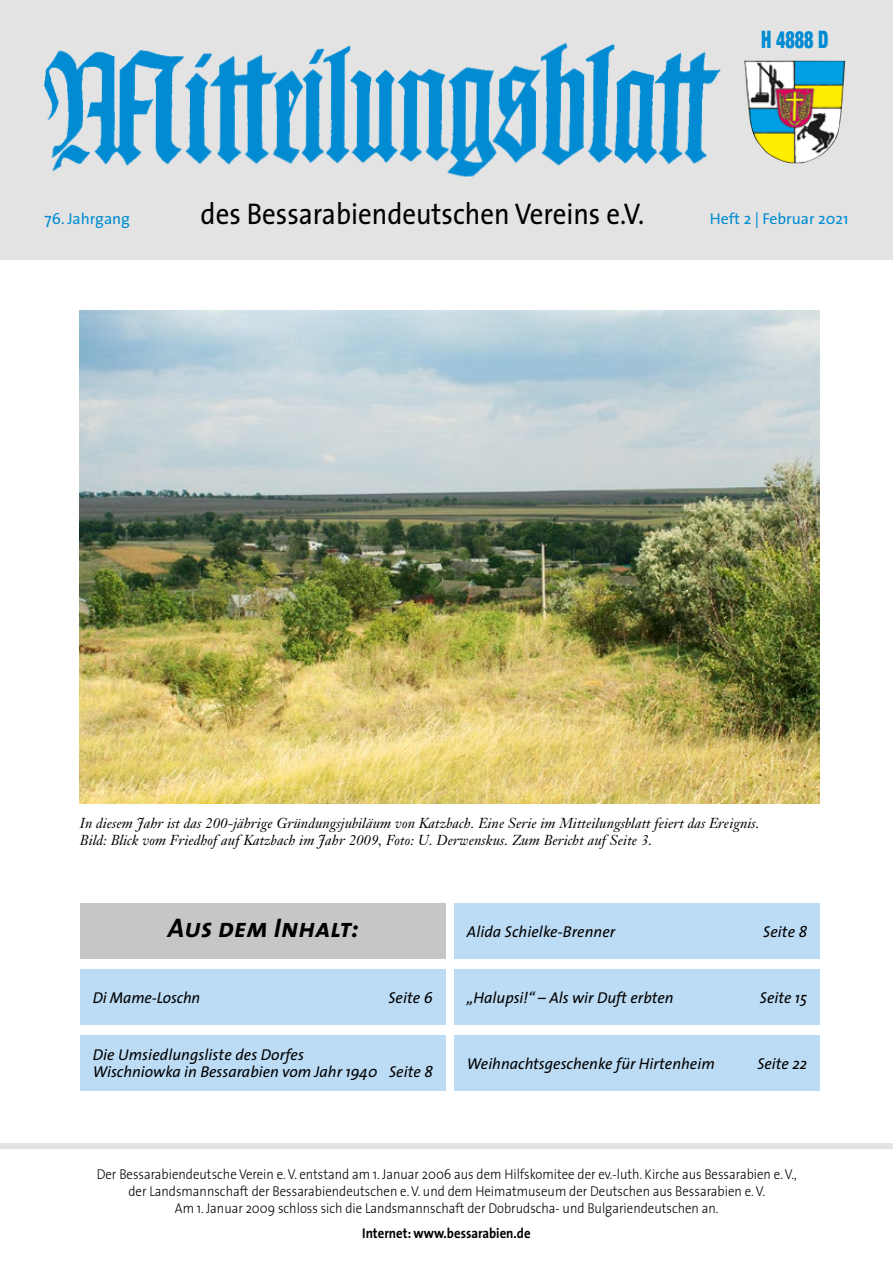
<style>
.page{position:relative;width:893px;height:1263px;background:#fff}
.page>*{position:absolute;margin:0;border:0;box-sizing:border-box;transform-origin:0 0}
.t1{font:30px "The Sans";color:#000;scale:.9 1}
.t2{font:italic 27px "The Sans Bold Caps";color:#000}
.t3{font:900 condensed 24px "Helvetica Neue";color:#008bd2;scale:.75 1}
.t4{font:italic 15.75px/17.2px "The Sans";color:#000}
.t5{font:15.75px "The Sans";color:#008bd2}
.t6{font:300 14.25px/17.1px "The Sans";color:#000;text-align:center;scale:.9 1}
.t7{font:italic 14.25px/16.5px "Janson Text";letter-spacing:.005em;color:#000}
.t8{font:700 14.25px "The Sans";color:#000;scale:.9 1}
</style>
<div class="page">
<div style="left:0;top:0;width:893px;height:260px;background:#e3e3e3"></div>
<img style="left:44px;top:42px;width:677px;height:135px">
<img style="left:744px;top:60px;width:101px;height:103px">
<div style="left:0;top:1143px;width:893px;height:6px;background:#e3e3e3"></div>
<div style="left:80px;top:904px;width:366px;height:55px;background:#c6c6c6"></div>
<div style="left:454px;top:1035px;width:366px;height:55px;background:#bcdbf4"></div>
<div style="left:454px;top:904px;width:366px;height:55px;background:#bcdbf4"></div>
<div style="left:80px;top:969px;width:366px;height:56px;background:#bcdbf4"></div>
<div style="left:80px;top:1035px;width:366px;height:55px;background:#bcdbf4"></div>
<div style="left:454px;top:969px;width:366px;height:56px;background:#bcdbf4"></div>
<img style="left:80px;top:311px;width:740px;height:493px">
<h3 class="t3" style="left:761px;top:19px;width:91px">H 4888 D</h3>
<p class="t5" style="left:45px;top:205px;width:87px">76. Jahrgang</p>
<h1 class="t1" style="left:201px;top:189px;width:495px">des Bessarabiendeutschen Vereins e.V.</h1>
<p class="t5" style="left:710px;top:205px;width:140px">Heft 2 | Februar 2021</p>
<p class="t7" style="left:80px;top:815px;width:681px">In diesem Jahr ist das 200-jährige Gründungsjubiläum von Katzbach. Eine Serie im Mitteilungsblatt feiert das Ereignis.<br>Bild: Blick vom Friedhof auf Katzbach im Jahr 2009, Foto: U. Derwenskus. Zum Bericht auf Seite 3.</p>
<h2 class="t2" style="left:168px;top:905px;width:192px">Aus dem Inhalt:</h2>
<p class="t4" style="left:93px;top:988px;width:109px">Di Mame-Loschn</p>
<p class="t4" style="left:388px;top:988px;width:46px">Seite 6</p>
<p class="t4" style="left:93px;top:1045px;width:342px">Die Umsiedlungsliste des Dorfes<br>Wischniowka in Bessarabien vom Jahr 1940 Seite 8</p>
<p class="t4" style="left:467px;top:923px;width:150px">Alida Schielke-Brenner</p>
<p class="t4" style="left:763px;top:923px;width:45px">Seite 8</p>
<p class="t4" style="left:467px;top:988px;width:208px">„Halupsi!“ – Als wir Duft erbten</p>
<p class="t4" style="left:760px;top:988px;width:49px">Seite 15</p>
<p class="t4" style="left:467px;top:1054px;width:249px">Weihnachtsgeschenke für Hirtenheim</p>
<p class="t4" style="left:757px;top:1054px;width:51px">Seite 22</p>
<p class="t6" style="left:97px;top:1165px;width:779px">Der Bessarabiendeutsche Verein e. V. entstand am 1. Januar 2006 aus dem Hilfskomitee der ev.-luth. Kirche aus Bessarabien e. V., der Landsmannschaft der Bessarabiendeutschen e. V. und dem Heimatmuseum der Deutschen aus Bessarabien e. V.<br>Am 1. Januar 2009 schloss sich die Landsmannschaft der Dobrudscha- und Bulgariendeutschen an.</p>
<p class="t8" style="left:362px;top:1221px;width:189px">Internet: www.bessarabien.de</p>
</div>
